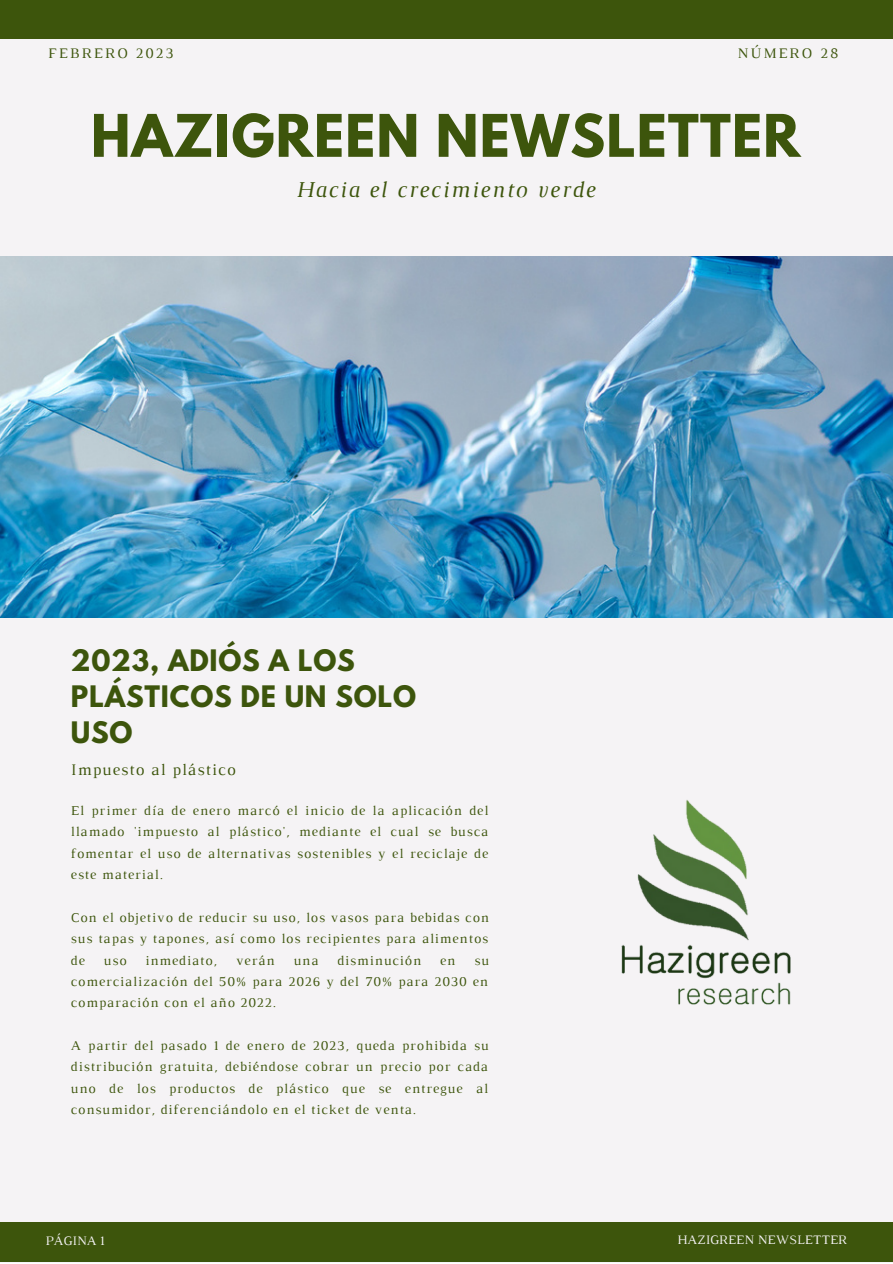
<style>
.page{position:relative;width:893px;height:1264px;background:#fff}
.page>*{position:absolute;margin:0;border:0;box-sizing:border-box;transform-origin:0 0}
.t1{font:700 52.05px "League Spartan";letter-spacing:.02em;color:#3d550c}
.t2{font:700 26.25px/36px "League Spartan";letter-spacing:.03em;color:#3d550c}
.t3{font:italic 23.1px "Luthier";letter-spacing:.07em;color:#3d550c}
.t4{font:16.5px "Luthier";letter-spacing:.07em;color:#3d550c}
.t5{font:14.85px "Luthier";letter-spacing:.14em;color:#3d550c}
.t6{font:13.8px/21.3px "Luthier";letter-spacing:.07em;color:#3d550c;text-align:justify}
.t7{font:13.2px "Luthier";color:#f5f3f5}
</style>
<div class="page">
<div style="left:0;top:0;width:892px;height:1262px;background:#f5f3f5"></div>
<div style="left:0;top:1222px;width:892px;height:40px;background:#3d550c"></div>
<div style="left:0;top:0;width:892px;height:39px;background:#3d550c"></div>
<img style="left:0;top:256px;width:892px;height:361px">
<img style="left:621px;top:800px;width:170px;height:205px">
<p class="t5" style="left:48px;top:47px;width:127px">FEBRERO 2023</p>
<p class="t5" style="left:737px;top:47px;width:102px">NÚMERO 28</p>
<h1 class="t1" style="left:91px;top:110px;width:711px">HAZIGREEN NEWSLETTER</h1>
<h3 class="t3" style="left:296px;top:181px;width:300px">Hacia el crecimiento verde</h3>
<h2 class="t2" style="left:71px;top:645px;width:347px">2023, ADIÓS A LOS<br>PLÁSTICOS DE UN SOLO<br>USO</h2>
<p class="t4" style="left:71px;top:764px;width:166px">Impuesto al plástico</p>
<p class="t6" style="left:71px;top:800px;width:419px">El primer día de enero marcó el inicio de la aplicación del llamado 'impuesto al plástico', mediante el cual se busca fomentar el uso de alternativas sostenibles y el reciclaje de este material.</p>
<p class="t6" style="left:71px;top:907px;width:419px">Con el objetivo de reducir su uso, los vasos para bebidas con sus tapas y tapones, así como los recipientes para alimentos de</p>
<p class="t6" style="left:104px;top:950px;width:24px">uso</p>
<p class="t6" style="left:145px;top:950px;width:73px">inmediato,</p>
<p class="t6" style="left:236px;top:950px;width:40px">verán</p>
<p class="t6" style="left:293px;top:950px;width:26px">una</p>
<p class="t6" style="left:337px;top:950px;width:85px">disminución</p>
<p class="t6" style="left:440px;top:950px;width:17px">en</p>
<p class="t6" style="left:71px;top:950px;width:419px;text-indent:403px">su comercialización del 50% para 2026 y del 70% para 2030 en comparación con el año 2022.</p>
<p class="t6" style="left:71px;top:1035px;width:419px">A partir del pasado 1 de enero de 2023, queda prohibida su distribución gratuita, debiéndose cobrar un precio por cada uno de los productos de plástico que se entregue al consumidor, diferenciándolo en el ticket de venta.</p>
<p class="t7" style="left:46px;top:1236px;width:61px">PÁGINA 1</p>
<p class="t7" style="left:677px;top:1235px;width:171px">HAZIGREEN NEWSLETTER</p>
</div>
